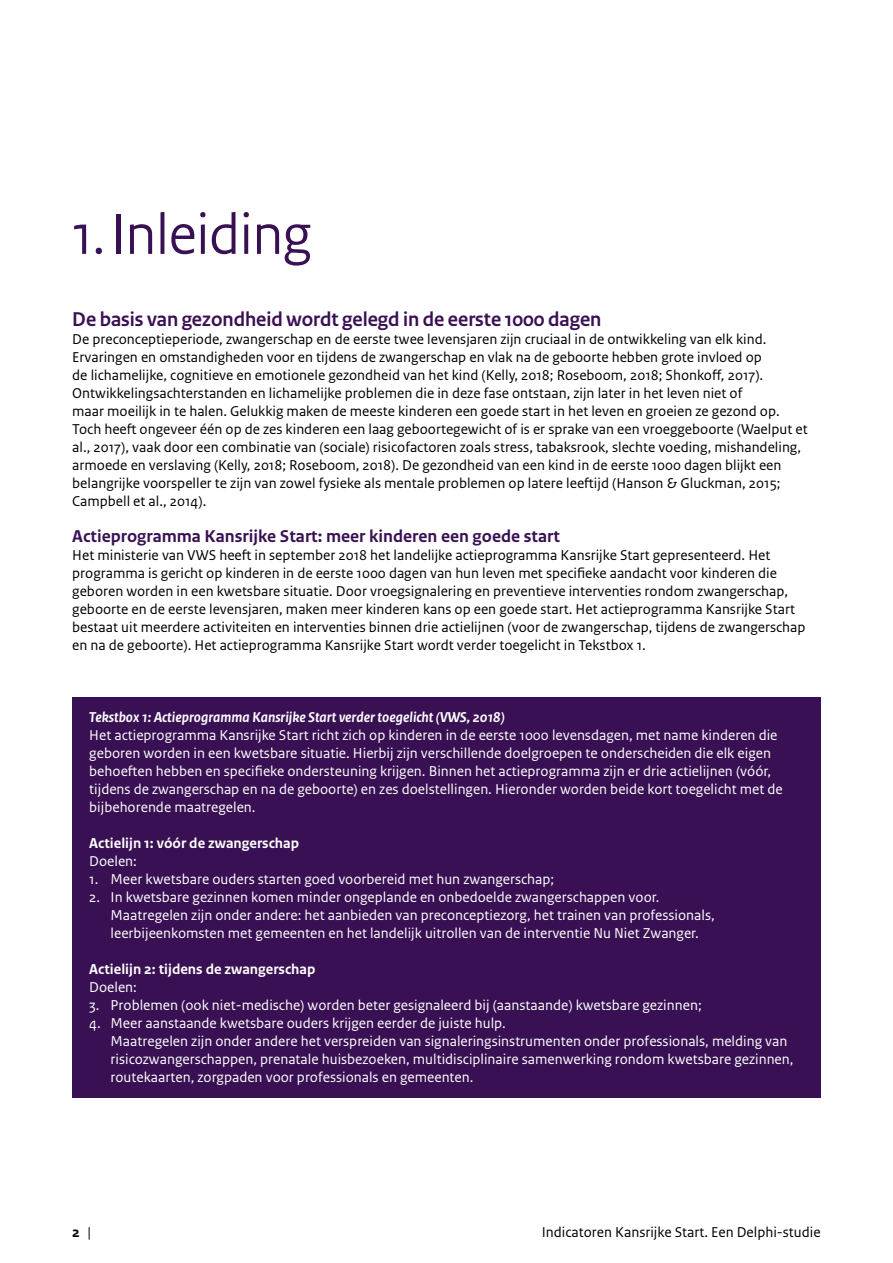
<style>
.page{position:relative;width:893px;height:1263px;background:#fff}
.page>*{position:absolute;margin:0;border:0;box-sizing:border-box;transform-origin:0 0}
._03_RIVM_Hoofdstukko{font:60px "Rijksoverheid Sans Heading";color:#391053}
._05_RIVM_Paragraafko{font:700 21px "Rijksoverheid Sans Heading";color:#391053}
._06_RIVM_Alineakop{font:700 18px "Rijksoverheid Sans Text";color:#391053}
._10_RIVM_Broodtekst{font:15px/18px "Rijksoverheid Sans Text";color:#000}
.Broodtekst_gearceerd{font:15px/18px "Rijksoverheid Sans Text";color:#fff}
.Kop_gearceerd{font:italic 700 15px "Rijksoverheid Sans Text";color:#fff}
.Kop_gearceerd_vet{font:700 15px "Rijksoverheid Sans Text";color:#fff}
.t1{font:700 15px "Rijksoverheid Sans Text";color:#000}
.s1{font-weight:400}
</style>
<div class="page">
<div style="left:72px;top:697px;width:749px;height:40px;background:#391053"></div>
<div style="left:72px;top:715px;width:749px;height:112px;background:#391053"></div>
<div style="left:72px;top:823px;width:749px;height:40px;background:#391053"></div>
<div style="left:72px;top:859px;width:749px;height:40px;background:#391053"></div>
<div style="left:72px;top:877px;width:749px;height:76px;background:#391053"></div>
<div style="left:72px;top:949px;width:749px;height:40px;background:#391053"></div>
<div style="left:72px;top:985px;width:749px;height:40px;background:#391053"></div>
<div style="left:72px;top:1003px;width:749px;height:94px;background:#391053"></div>
<p class="_03_RIVM_Hoofdstukko" style="left:72px;top:200px;width:240px">1.Inleiding</p>
<p class="_05_RIVM_Paragraafko" style="left:72px;top:307px;width:531px">De basis van gezondheid wordt gelegd in de eerste 1000 dagen</p>
<p class="_10_RIVM_Broodtekst" style="left:72px;top:330px;width:737px">De preconceptieperiode, zwangerschap en de eerste twee levensjaren zijn cruciaal in de ontwikkeling van elk kind.<br>Ervaringen en omstandigheden voor en tijdens de zwangerschap en vlak na de geboorte hebben grote invloed op<br>de lichamelijke, cognitieve en emotionele gezondheid van het kind (Kelly, 2018; Roseboom, 2018; Shonkoff, 2017).<br>Ontwikkelingsachterstanden en lichamelijke problemen die in deze fase ontstaan, zijn later in het leven niet of<br>maar moeilijk in te halen. Gelukkig maken de meeste kinderen een goede start in het leven en groeien ze gezond op.<br>Toch heeft ongeveer één op de zes kinderen een laag geboortegewicht of is er sprake van een vroeggeboorte (Waelput et al., 2017), vaak door een combinatie van (sociale) risicofactoren zoals stress, tabaksrook, slechte voeding, mishandeling, armoede en verslaving (Kelly, 2018; Roseboom, 2018). De gezondheid van een kind in de eerste 1000 dagen blijkt een belangrijke voorspeller te zijn van zowel fysieke als mentale problemen op latere leeftijd (Hanson &amp; Gluckman, 2015; Campbell et al., 2014).</p>
<h5 class="_06_RIVM_Alineakop" style="left:72px;top:526px;width:489px">Actieprogramma Kansrijke Start: meer kinderen een goede start</h5>
<p class="_10_RIVM_Broodtekst" style="left:72px;top:546px;width:735px">Het ministerie van VWS heeft in september 2018 het landelijke actieprogramma Kansrijke Start gepresenteerd. Het programma is gericht op kinderen in de eerste 1000 dagen van hun leven met specifieke aandacht voor kinderen die geboren worden in een kwetsbare situatie. Door vroegsignalering en preventieve interventies rondom zwangerschap, geboorte en de eerste levensjaren, maken meer kinderen kans op een goede start. Het actieprogramma Kansrijke Start bestaat uit meerdere activiteiten en interventies binnen drie actielijnen (voor de zwangerschap, tijdens de zwangerschap en na de geboorte). Het actieprogramma Kansrijke Start wordt verder toegelicht in Tekstbox 1.</p>
<p class="Kop_gearceerd" style="left:89px;top:708px;width:417px">Tekstbox 1: Actieprogramma Kansrijke Start verder toegelicht (VWS, 2018)</p>
<p class="Broodtekst_gearceerd" style="left:89px;top:726px;width:695px">Het actieprogramma Kansrijke Start richt zich op kinderen in de eerste 1000 levensdagen, met name kinderen die geboren worden in een kwetsbare situatie. Hierbij zijn verschillende doelgroepen te onderscheiden die elk eigen behoeften hebben en specifieke ondersteuning krijgen. Binnen het actieprogramma zijn er drie actielijnen (vóór, tijdens de zwangerschap en na de geboorte) en zes doelstellingen. Hieronder worden beide kort toegelicht met de bijbehorende maatregelen.</p>
<p class="Kop_gearceerd_vet" style="left:89px;top:834px;width:211px">Actielijn 1: vóór de zwangerschap</p>
<p class="Broodtekst_gearceerd" style="left:89px;top:852px;width:49px">Doelen:</p>
<p class="Broodtekst_gearceerd" style="left:89px;top:870px;width:466px">1. Meer kwetsbare ouders starten goed voorbereid met hun zwangerschap;</p>
<p class="Broodtekst_gearceerd" style="left:111px;top:888px;width:606px;text-indent:-21px">2. In kwetsbare gezinnen komen minder ongeplande en onbedoelde zwangerschappen voor.<br>Maatregelen zijn onder andere: het aanbieden van preconceptiezorg, het trainen van professionals, leerbijeenkomsten met gemeenten en het landelijk uitrollen van de interventie Nu Niet Zwanger.</p>
<p class="Kop_gearceerd_vet" style="left:89px;top:960px;width:228px">Actielijn 2: tijdens de zwangerschap</p>
<p class="Broodtekst_gearceerd" style="left:89px;top:978px;width:49px">Doelen:</p>
<p class="Broodtekst_gearceerd" style="left:89px;top:996px;width:614px">3. Problemen (ook niet-medische) worden beter gesignaleerd bij (aanstaande) kwetsbare gezinnen;</p>
<p class="Broodtekst_gearceerd" style="left:111px;top:1014px;width:684px;text-indent:-21px">4. Meer aanstaande kwetsbare ouders krijgen eerder de juiste hulp.<br>Maatregelen zijn onder andere het verspreiden van signaleringsinstrumenten onder professionals, melding van risicozwangerschappen, prenatale huisbezoeken, multidisciplinaire samenwerking rondom kwetsbare gezinnen, routekaarten, zorgpaden voor professionals en gemeenten.</p>
<p class="t1" style="left:72px;top:1223px;width:20px">2 <span class="s1">|</span></p>
<p class="_10_RIVM_Broodtekst" style="left:542px;top:1223px;width:280px">Indicatoren Kansrijke Start. Een Delphi-studie</p>
</div>
